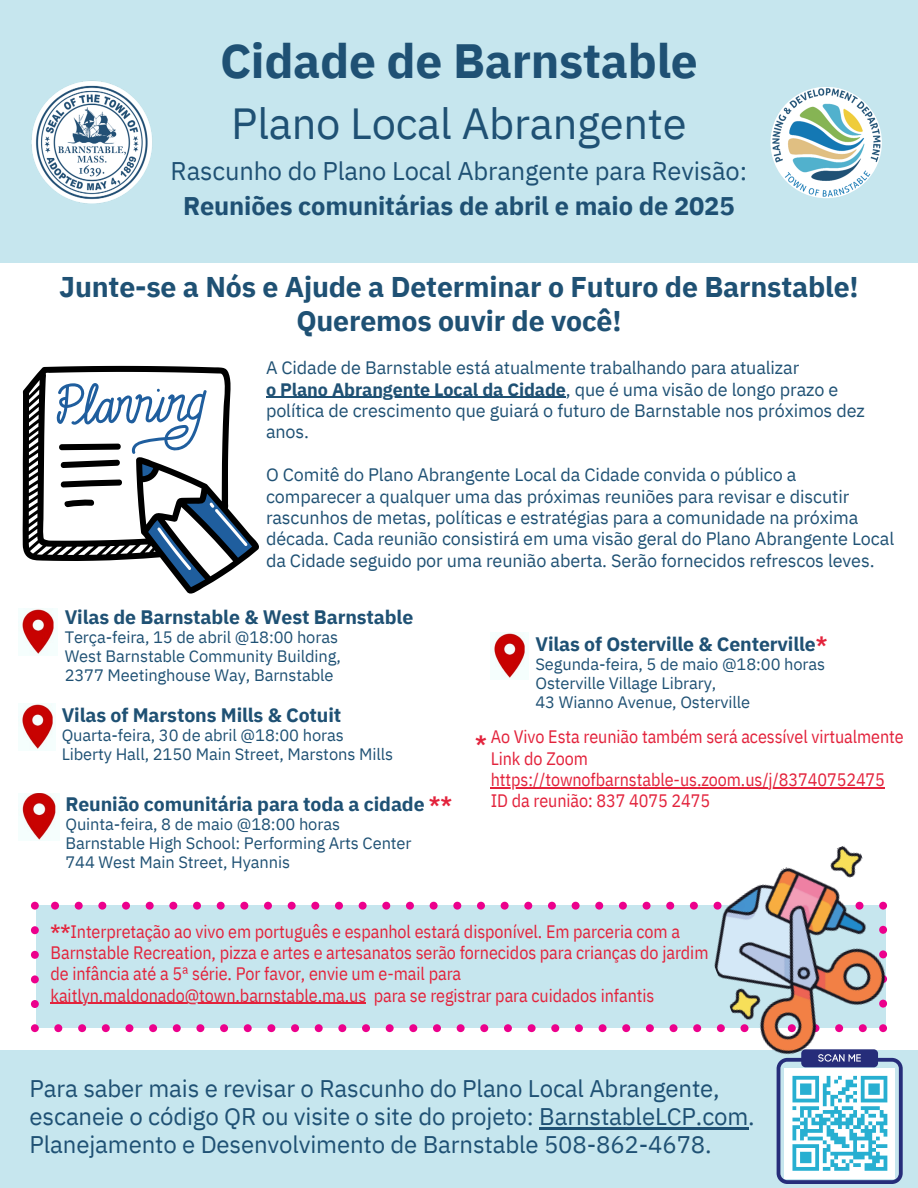
<style>
.page{position:relative;width:918px;height:1188px;background:#fff}
.page>*{position:absolute;margin:0;border:0;box-sizing:border-box;transform-origin:0 0}
.t1{font:700 48px "IBM Plex Sans";letter-spacing:-.005em;color:#1f5174}
.t2{font:43.5px "IBM Plex Sans";letter-spacing:-.005em;color:#1f5174}
.t3{font:700 28.5px/33.8px "IBM Plex Sans";letter-spacing:-.005em;color:#1f5174;text-align:center}
.t4{font:25.5px "IBM Plex Sans";letter-spacing:-.005em;color:#1f5174}
.t5{font:700 25.5px "IBM Plex Sans";letter-spacing:-.005em;color:#1f5174}
.t6{font:24px/28.2px "IBM Plex Sans";letter-spacing:-.005em;color:#1f5174}
.t7{font:700 19.5px "IBM Plex Sans";letter-spacing:-.005em;color:#1f5174}
.t8{font:18px/21.3px "IBM Plex Sans";letter-spacing:-.005em;color:#1f5174}
.t9{font:18px/21.3px "IBM Plex Sans Cond";letter-spacing:-.005em;color:#e3233c}
.t10{font:16.5px/19.2px "IBM Plex Sans";letter-spacing:-.005em;color:#1f5174}
.s1{font-weight:700}
.s2{color:#e3233c}
.s3{font-family:"IBM Plex Sans";font-weight:700;font-size:19.5px}
</style>
<div class="page">
<svg style="left:31px;top:902px;width:660px;height:130px;fill:#c6e6ee"></svg>
<div style="left:0;top:1050px;width:918px;height:138px;background:#c6e6ee"></div>
<div style="left:0;top:0;width:918px;height:263px;background:#c6e6ee"></div>
<img style="left:770px;top:87px;width:112px;height:112px">
<img style="left:31px;top:80px;width:121px;height:124px">
<svg style="left:23px;top:366px;width:236px;height:228px"></svg>
<svg style="left:56px;top:382px;width:199px;height:209px"></svg>
<img style="left:691px;top:846px;width:197px;height:223px">
<img style="left:19px;top:608px;width:38px;height:47px">
<img style="left:491px;top:633px;width:37px;height:47px">
<img style="left:19px;top:704px;width:37px;height:47px">
<img style="left:19px;top:793px;width:40px;height:47px">
<div style="left:801px;top:1049px;width:77px;height:18px;background:#262d7a;border-radius:4px"></div>
<svg style="left:777px;top:1054px;width:126px;height:130px"></svg>
<svg style="left:834px;top:1167px;width:15px;height:4px"></svg>
<svg style="left:865px;top:1167px;width:22px;height:4px"></svg>
<hr style="left:539px;top:1127px;width:209px;height:3px;background:#1f5174">
<hr style="left:51px;top:1003px;width:315px;height:1px;background:#e3233c">
<hr style="left:491px;top:787px;width:394px;height:1px;background:#e3233c">
<hr style="left:266px;top:397px;width:300px;height:1px;background:#1f5174">
<h1 class="t1" style="left:220px;top:28px;width:479px">Cidade de Barnstable</h1>
<h2 class="t2" style="left:231px;top:95px;width:457px">Plano Local Abrangente</h2>
<h3 class="t4" style="left:171px;top:154px;width:578px">Rascunho do Plano Local Abrangente para Revisão:</h3>
<h3 class="t5" style="left:183px;top:189px;width:553px">Reuniões comunitárias de abril e maio de 2025</h3>
<h3 class="t3" style="left:59px;top:270px;width:801px">Junte-se a Nós e Ajude a Determinar o Futuro de Barnstable!<br>Queremos ouvir de você!</h3>
<p class="t8" style="left:266px;top:357px;width:600px">A Cidade de Barnstable está atualmente trabalhando para atualizar<br><span class="s1">o Plano Abrangente Local da Cidade</span>, que é uma visão de longo prazo e política de crescimento que guiará o futuro de Barnstable nos próximos dez anos.</p>
<p class="t8" style="left:266px;top:464px;width:630px">O Comitê do Plano Abrangente Local da Cidade convida o público a comparecer a qualquer uma das próximas reuniões para revisar e discutir rascunhos de metas, políticas e estratégias para a comunidade na próxima década. Cada reunião consistirá em uma visão geral do Plano Abrangente Local da Cidade seguido por uma reunião aberta. Serão fornecidos refrescos leves.</p>
<p class="t7" style="left:65px;top:604px;width:350px">Vilas de Barnstable &amp; West Barnstable</p>
<p class="t10" style="left:65px;top:627px;width:278px">Terça-feira, 15 de abril @18:00 horas<br>West Barnstable Community Building,<br>2377 Meetinghouse Way, Barnstable</p>
<p class="t7" style="left:535px;top:631px;width:294px">Vilas of Osterville &amp; Centerville<span class="s2">*</span></p>
<p class="t10" style="left:535px;top:654px;width:291px">Segunda-feira, 5 de maio @18:00 horas<br>Osterville Village Library,<br>43 Wianno Avenue, Osterville</p>
<p class="t7" style="left:62px;top:702px;width:281px">Vilas of Marstons Mills &amp; Cotuit</p>
<p class="t10" style="left:62px;top:725px;width:333px">Quarta-feira, 30 de abril @18:00 horas<br>Liberty Hall, 2150 Main Street, Marstons Mills</p>
<p class="t7" style="left:65px;top:791px;width:388px">Reunião comunitária para toda a cidade <span class="s2">**</span></p>
<p class="t10" style="left:65px;top:814px;width:348px">Quinta-feira, 8 de maio @18:00 horas<br>Barnstable High School: Performing Arts Center<br>744 West Main Street, Hyannis</p>
<p class="t9" style="left:491px;top:726px;width:415px;text-indent:-16px"><span class="s3">*</span> Ao Vivo Esta reunião também será acessível virtualmente Link do Zoom https://townofbarnstable-us.zoom.us/j/83740752475<br>ID da reunião: 837 4075 2475</p>
<p class="t9" style="left:51px;top:920px;width:659px"><span class="s1">**</span>Interpretação ao vivo em português e espanhol estará disponível. Em parceria com a Barnstable Recreation, pizza e artes e artesanatos serão fornecidos para crianças do jardim de infância até a 5ª série. Por favor, envie um e-mail para kaitlyn.maldonado@town.barnstable.ma.us para se registrar para cuidados infantis</p>
<h3 class="t6" style="left:30px;top:1074px;width:727px">Para saber mais e revisar o Rascunho do Plano Local Abrangente, escaneie o código QR ou visite o site do projeto: BarnstableLCP.com.<br>Planejamento e Desenvolvimento de Barnstable 508-862-4678.</h3>
</div>
